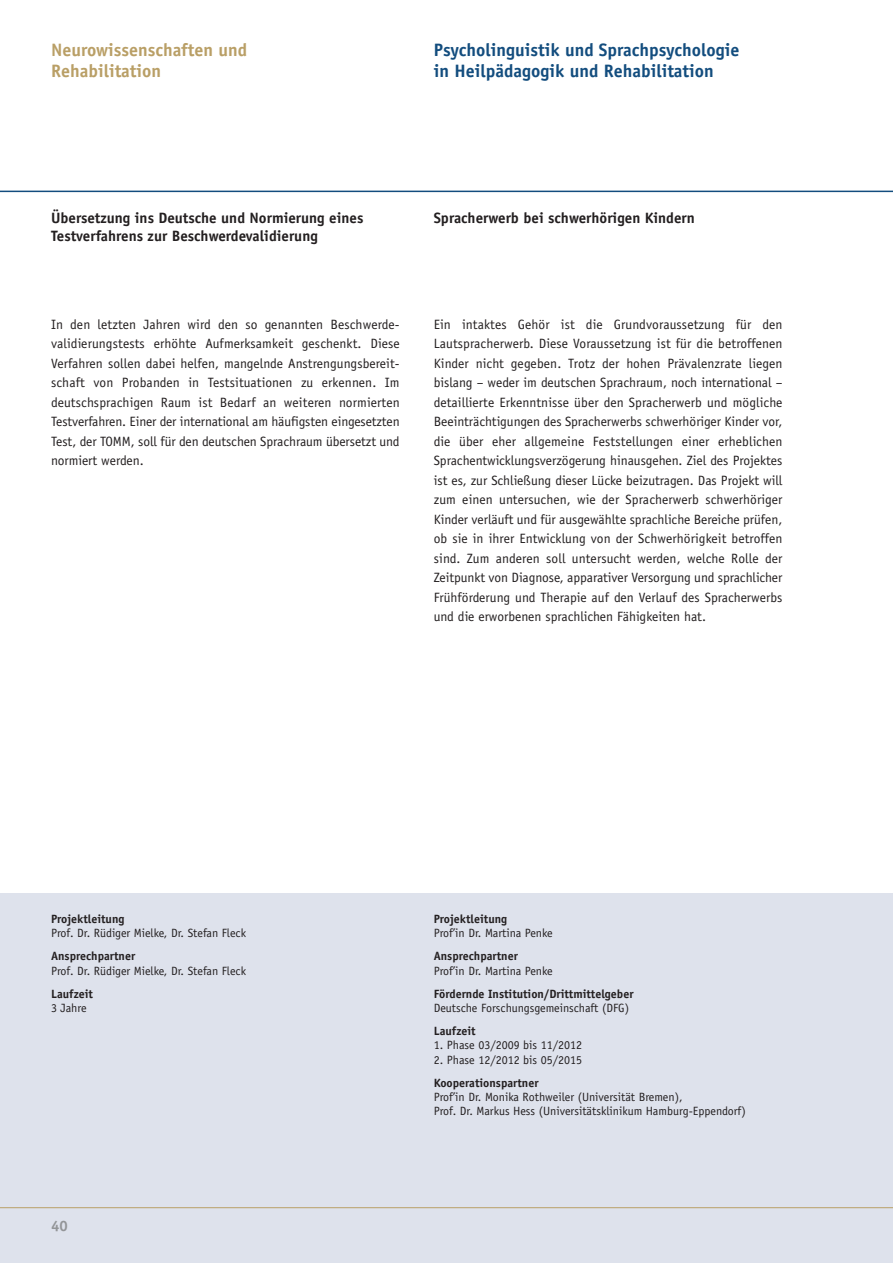
<style>
.page{position:relative;width:893px;height:1263px;background:#fff}
.page>*{position:absolute;margin:0;border:0;box-sizing:border-box;transform-origin:0 0}
.t1{font:700 18px/21.6px "Officina Sans";color:#134d7e}
.t2{font:700 18px/21.6px "Officina Sans";color:#b99f66}
.t3{font:700 15px/18px "Officina Sans";color:#231f20}
.t4{font:700 15px "Officina Sans";color:#939598}
.t5{font:13.5px/19.5px "Officina Sans";color:#231f20;text-align:justify}
.t6{font:12px/14.4px "Officina Sans";color:#231f20}
.t7{font:700 12px "Officina Sans";color:#231f20}
</style>
<div class="page">
<div style="left:0;top:893px;width:893px;height:370px;background:#dee2ec"></div>
<hr style="left:0;top:1207px;width:893px;height:1px;background:#b99f66">
<hr style="left:0;top:191px;width:893px;height:1px;background:#134d7e">
<h1 class="t2" style="left:51px;top:40px;width:198px">Neurowissenschaften und<br>Rehabilitation</h1>
<h1 class="t1" style="left:434px;top:40px;width:307px">Psycholinguistik und Sprachpsychologie in Heilpädagogik und Rehabilitation</h1>
<p class="t3" style="left:51px;top:211px;width:314px">Übersetzung ins Deutsche und Normierung eines<br>Testverfahrens zur Beschwerdevalidierung</p>
<p class="t5" style="left:51px;top:315px;width:350px">In den letzten Jahren wird den so genannten Beschwerde&shy;validierungstests erhöhte Aufmerksamkeit geschenkt. Diese Verfahren sollen dabei helfen, mangelnde Anstrengungsbereit&shy;schaft von Probanden in Testsituationen zu erkennen. Im deutschsprachigen Raum ist Bedarf an weiteren normierten Testverfahren. Einer der international am häufigsten eingesetzten Test, der TOMM, soll für den deutschen Sprachraum übersetzt und normiert werden.</p>
<p class="t3" style="left:434px;top:211px;width:263px">Spracherwerb bei schwerhörigen Kindern</p>
<p class="t5" style="left:434px;top:315px;width:350px">Ein intaktes Gehör ist die Grundvoraussetzung für den Lautspracherwerb. Diese Voraussetzung ist für die betroffenen Kinder nicht gegeben. Trotz der hohen Prävalenzrate liegen bislang – weder im deutschen Sprachraum, noch international – detaillierte Erkenntnisse über den Spracherwerb und mögliche Beeinträchtigungen des Spracherwerbs schwerhöriger Kinder vor, die über eher allgemeine Feststellungen einer erheblichen Sprachentwicklungsverzögerung hinausgehen. Ziel des Projektes ist es, zur Schließung dieser Lücke beizutragen. Das Projekt will zum einen untersuchen, wie der Spracherwerb schwerhöriger Kinder verläuft und für ausgewählte sprachliche Bereiche prüfen, ob sie in ihrer Entwicklung von der Schwerhörigkeit betroffen sind. Zum anderen soll untersucht werden, welche Rolle der Zeitpunkt von Diagnose, apparativer Versorgung und sprachlicher Frühförderung und Therapie auf den Verlauf des Spracherwerbs und die erworbenen sprachlichen Fähigkeiten hat.</p>
<p class="t7" style="left:51px;top:914px;width:75px">Projektleitung</p>
<p class="t6" style="left:51px;top:927px;width:197px">Prof. Dr. Rüdiger Mielke, Dr. Stefan Fleck</p>
<p class="t7" style="left:51px;top:952px;width:86px">Ansprechpartner</p>
<p class="t6" style="left:51px;top:964px;width:197px">Prof. Dr. Rüdiger Mielke, Dr. Stefan Fleck</p>
<p class="t7" style="left:51px;top:989px;width:43px">Laufzeit</p>
<p class="t6" style="left:51px;top:1002px;width:37px">3 Jahre</p>
<p class="t4" style="left:51px;top:1220px;width:18px">40</p>
<p class="t7" style="left:434px;top:914px;width:75px">Projektleitung</p>
<p class="t6" style="left:434px;top:927px;width:121px">Prof’in Dr. Martina Penke</p>
<p class="t7" style="left:434px;top:952px;width:86px">Ansprechpartner</p>
<p class="t6" style="left:434px;top:964px;width:121px">Prof’in Dr. Martina Penke</p>
<p class="t7" style="left:434px;top:989px;width:201px">Fördernde Institution/Drittmittelgeber</p>
<p class="t6" style="left:434px;top:1002px;width:197px">Deutsche Forschungsgemeinschaft (DFG)</p>
<p class="t7" style="left:434px;top:1026px;width:43px">Laufzeit</p>
<p class="t6" style="left:434px;top:1039px;width:150px">1. Phase 03/2009 bis 11/2012</p>
<p class="t6" style="left:434px;top:1053px;width:150px">2. Phase 12/2012 bis 05/2015</p>
<p class="t7" style="left:434px;top:1078px;width:106px">Kooperationspartner</p>
<p class="t6" style="left:434px;top:1091px;width:314px">Prof’in Dr. Monika Rothweiler (Universität Bremen),<br>Prof. Dr. Markus Hess (Universitätsklinikum Hamburg-Eppendorf)</p>
</div>
